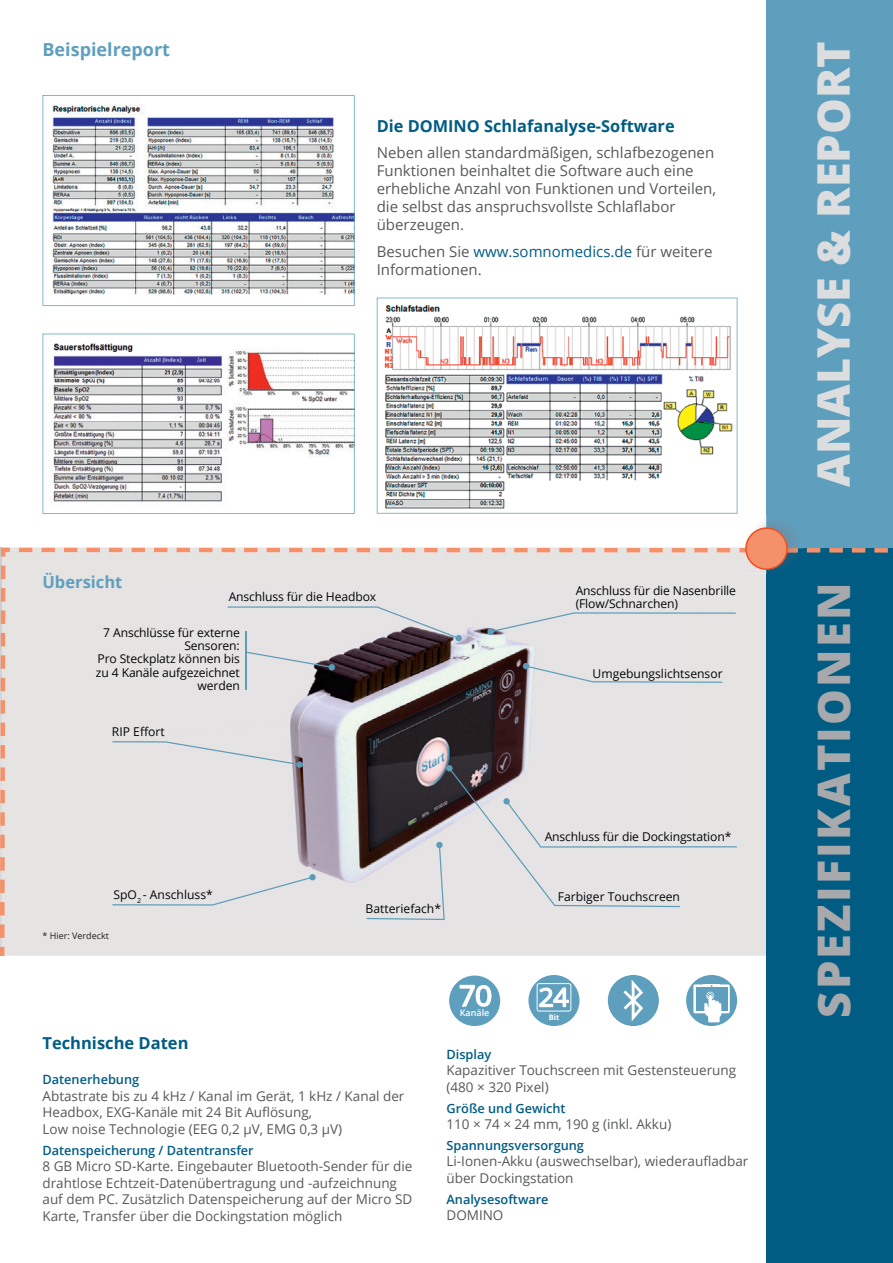
<style>
.page{position:relative;width:893px;height:1263px;background:#fff}
.page>*{position:absolute;margin:0;border:0;box-sizing:border-box;transform-origin:0 0}
.t1{font:800 45px "Open Sans";letter-spacing:.05em;color:#a8a9ad}
.t2{font:800 45px "Open Sans";color:#dcdddf}
.t3{font:700 18px "Open Sans";color:#5f9fbe}
.t4{font:700 16.5px "Open Sans";color:#015c84}
.t5{font:700 16.5px "Open Sans";color:#5f9fbe}
.t6{font:15px/18px "Open Sans";color:#57585a}
.t7{font:13.5px/16.5px "Open Sans";color:#57585a}
.t8{font:600 12.75px "Open Sans";color:#015c84}
.t9{font:12.15px/13.4px "Open Sans";letter-spacing:-.01em;color:#030505}
.t10{font:9px "Open Sans";color:#231f20}
.t11{font:600 9px "Open Sans";color:#fff}
.t12{font:700 7.5px "Open Sans";color:#fff}
.s1{color:#015c84}
</style>
<div class="page">
<div style="left:0;top:547px;width:766px;height:409px;background:#e6e3e3"></div>
<div style="left:766px;top:0;width:127px;height:564px;background:#5f9fbe"></div>
<div style="left:766px;top:549px;width:127px;height:714px;background:#015c84"></div>
<img style="left:160px;top:582px;width:515px;height:344px">
<svg style="left:228px;top:606px;width:234px;height:36px;background:#d2d0d4"></svg>
<svg style="left:490px;top:612px;width:246px;height:20px;background:#dddee1"></svg>
<div style="left:487px;top:628px;width:7px;height:7px;background:#5d9cb7;border-radius:3px"></div>
<svg style="left:247px;top:652px;width:85px;height:16px"></svg>
<div style="left:328px;top:664px;width:7px;height:7px;background:#5d9cb7;border-radius:50%"></div>
<hr style="left:245px;top:631px;width:1px;height:59px;background:#5d9cb7">
<svg style="left:526px;top:665px;width:196px;height:18px;background:#dbdde0"></svg>
<svg style="left:522px;top:663px;width:7px;height:7px"></svg>
<div style="left:112px;top:874px;width:204px;height:31px;background:#e6e3e5"></div>
<svg style="left:366px;top:765px;width:371px;height:155px;background:#c8c5c8"></svg>
<div style="left:436px;top:842px;width:7px;height:6px;background:#5d9cb7;border-radius:50%"></div>
<svg style="left:112px;top:741px;width:188px;height:24px;background:#dbdbde"></svg>
<div style="left:296px;top:761px;width:7px;height:7px;background:#5d9cb7;border-radius:50%"></div>
<img style="left:43px;top:95px;width:312px;height:211px">
<img style="left:377px;top:298px;width:360px;height:216px">
<svg style="left:43px;top:334px;width:312px;height:180px"></svg>
<svg style="left:0;top:548px;width:10px;height:408px;background:#e7cac0"></svg>
<img style="left:759px;top:515px;width:26px;height:58px">
<img style="left:746px;top:570px;width:20px;height:3px">
<svg style="left:19px;top:527px;width:869px;height:43px"></svg>
<svg style="left:608px;top:975px;width:51px;height:51px"></svg>
<svg style="left:686px;top:975px;width:51px;height:51px"></svg>
<div style="left:449px;top:975px;width:51px;height:51px;background:#5f9fbe;border-radius:50%"></div>
<svg style="left:459px;top:984px;width:32px;height:23px"></svg>
<div style="left:528px;top:975px;width:51px;height:51px;background:#5f9fbe;border-radius:50%"></div>
<svg style="left:537px;top:983px;width:34px;height:28px"></svg>
<h2 class="t3" style="left:43px;top:37px;width:129px">Beispielreport</h2>
<h1 class="t2" style="left:799px;top:487px;width:447px;rotate:-90deg">ANALYSE &amp; REPORT</h1>
<p class="t4" style="left:377px;top:114px;width:299px">Die DOMINO Schlafanalyse-Software</p>
<p class="t6" style="left:377px;top:144px;width:341px">Neben allen standardmäßigen, schlafbezogenen Funktionen beinhaltet die Software auch eine erhebliche Anzahl von Funktionen und Vorteilen, die selbst das anspruchsvollste Schlaflabor überzeugen.</p>
<p class="t6" style="left:377px;top:242px;width:337px">Besuchen Sie <span class="s1">www.somnomedics.de</span> für weitere<br>Informationen.</p>
<p class="t5" style="left:43px;top:570px;width:81px">Übersicht</p>
<p class="t9" style="left:229px;top:590px;width:149px">Anschluss für die Headbox</p>
<p class="t9" style="left:576px;top:583px;width:162px">Anschluss für die Nasenbrille (Flow/Schnarchen)</p>
<p class="t9" style="left:96px;top:625px;width:145px;text-align:right">7 Anschlüsse für externe<br>Sensoren:<br>Pro Steckplatz können bis zu 4 Kanäle aufgezeichnet werden</p>
<p class="t9" style="left:112px;top:725px;width:54px">RIP Effort</p>
<p class="t9" style="left:593px;top:666px;width:132px">Umgebungslichtsensor</p>
<p class="t9" style="left:545px;top:830px;width:188px">Anschluss für die Dockingstation*</p>
<p class="t9" style="left:113px;top:888px;width:101px">SpO<sub>2</sub> - Anschluss*</p>
<p class="t9" style="left:558px;top:890px;width:124px">Farbiger Touchscreen</p>
<p class="t9" style="left:366px;top:901px;width:77px">Batteriefach*</p>
<p class="t10" style="left:43px;top:929px;width:68px">* Hier: Verdeckt</p>
<p class="t4" style="left:43px;top:1032px;width:147px">Technische Daten</p>
<p class="t8" style="left:43px;top:1071px;width:98px">Datenerhebung</p>
<p class="t7" style="left:43px;top:1087px;width:363px">Abtastrate bis zu 4 kHz / Kanal im Gerät, 1 kHz / Kanal der<br>Headbox, EXG-Kanäle mit 24 Bit Auflösung,<br>Low noise Technologie (EEG 0,2 μV, EMG 0,3 μV)</p>
<p class="t8" style="left:43px;top:1141px;width:213px">Datenspeicherung / Datentransfer</p>
<p class="t7" style="left:43px;top:1158px;width:371px">8 GB Micro SD-Karte. Eingebauter Bluetooth-Sender für die drahtlose Echtzeit-Datenübertragung und -aufzeichnung auf dem PC. Zusätzlich Datenspeicherung auf der Micro SD Karte, Transfer über die Dockingstation möglich</p>
<p class="t11" style="left:460px;top:1006px;width:31px">Kanäle</p>
<p class="t12" style="left:549px;top:1012px;width:12px">Bit</p>
<p class="t8" style="left:446px;top:1045px;width:46px">Display</p>
<p class="t7" style="left:446px;top:1062px;width:291px">Kapazitiver Touchscreen mit Gestensteuerung (480 × 320 Pixel)</p>
<p class="t8" style="left:446px;top:1099px;width:121px">Größe und Gewicht</p>
<p class="t7" style="left:446px;top:1116px;width:226px">110 × 74 × 24 mm, 190 g (inkl. Akku)</p>
<p class="t8" style="left:446px;top:1136px;width:139px">Spannungsversorgung</p>
<p class="t7" style="left:446px;top:1153px;width:303px">Li-Ionen-Akku (auswechselbar), wiederaufladbar über Dockingstation</p>
<p class="t8" style="left:446px;top:1190px;width:104px">Analysesoftware</p>
<p class="t7" style="left:446px;top:1206px;width:59px">DOMINO</p>
<h1 class="t1" style="left:799px;top:1017px;width:437px;rotate:-90deg">SPEZIFIKATIONEN</h1>
</div>
